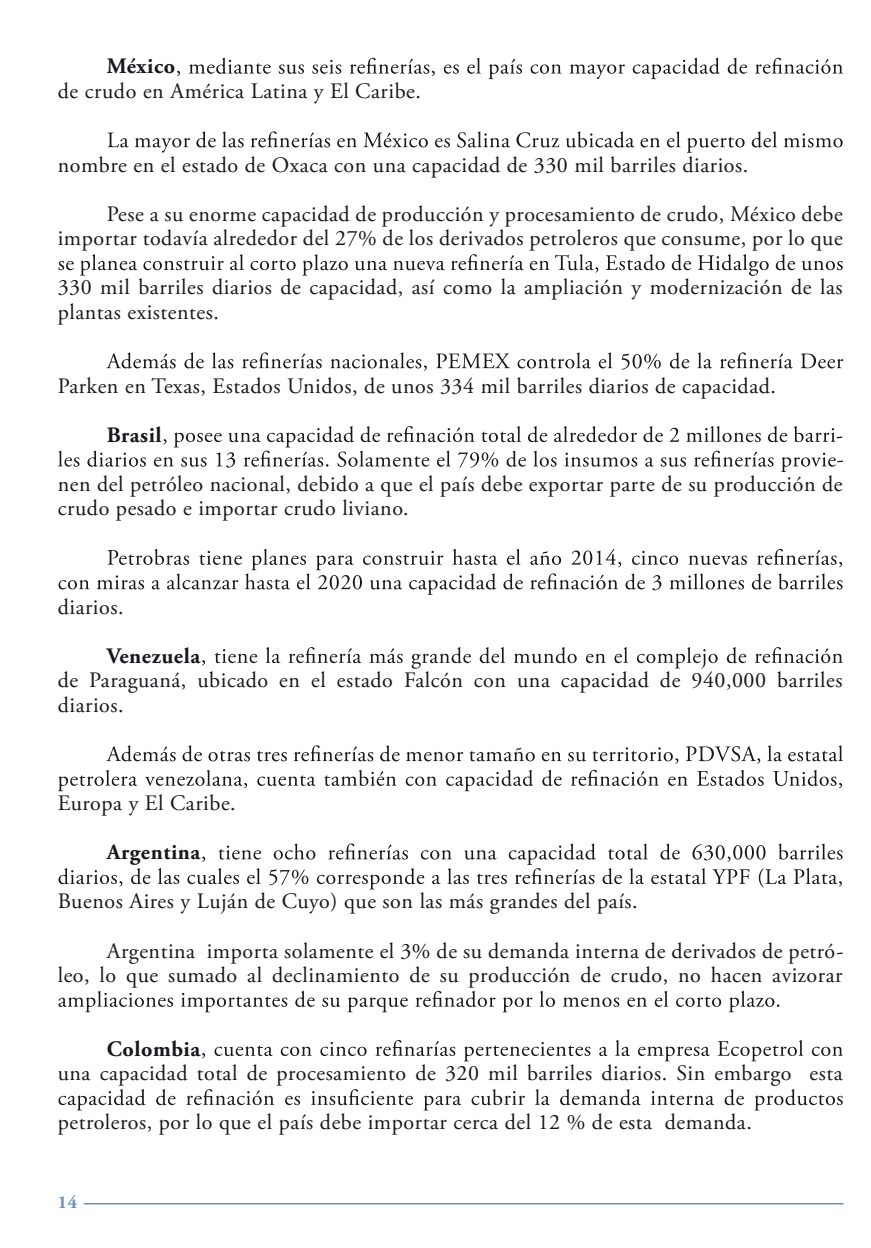
<style>
.page{position:relative;width:871px;height:1248px;background:#fff}
.page>*{position:absolute;margin:0;border:0;box-sizing:border-box;transform-origin:0 0}
.t1{font:22px/24.6px "Adobe Garamond Pro";letter-spacing:.025em;color:#1a171c}
.t2{font:700 22px "Adobe Garamond Pro";letter-spacing:.025em;color:#1a171c}
.t3{font:700 18px "Adobe Garamond Pro";color:#678eb4}
.s1{font-weight:700}
</style>
<div class="page">
<svg style="left:177px;top:58px;width:665px;height:21px"></svg>
<svg style="left:107px;top:131px;width:735px;height:22px"></svg>
<svg style="left:58px;top:254px;width:784px;height:22px"></svg>
<svg style="left:106px;top:352px;width:737px;height:19px"></svg>
<svg style="left:58px;top:426px;width:777px;height:46px"></svg>
<svg style="left:58px;top:549px;width:784px;height:45px"></svg>
<svg style="left:202px;top:647px;width:640px;height:21px"></svg>
<svg style="left:106px;top:745px;width:736px;height:18px"></svg>
<svg style="left:58px;top:769px;width:783px;height:22px"></svg>
<svg style="left:58px;top:843px;width:784px;height:46px"></svg>
<svg style="left:58px;top:990px;width:721px;height:22px"></svg>
<svg style="left:202px;top:1040px;width:640px;height:21px"></svg>
<svg style="left:58px;top:1089px;width:784px;height:21px"></svg>
<hr style="left:84px;top:1202px;width:759px;height:2px;background:#678eb4">
<p class="t1" style="left:58px;top:55px;width:364px;text-indent:49px"><span class="s1">México<br></span>de crudo en América Latina y El Caribe.</p>
<p class="t1" style="left:58px;top:153px;width:691px">nombre en el estado de Oxaca con una capacidad de 330 mil barriles diarios.</p>
<p class="t1" style="left:58px;top:202px;width:786px;text-align:right">Pese a su enorme capacidad de producción y procesamiento de crudo, México debe importar todavía alrededor del 27% de los derivados petroleros que consume, por lo que</p>
<p class="t1" style="left:58px;top:276px;width:786px">330 mil barriles diarios de capacidad, así como la ampliación y modernización de las plantas existentes.</p>
<p class="t1" style="left:58px;top:374px;width:719px">Parken en Texas, Estados Unidos, de unos 334 mil barriles diarios de capacidad.</p>
<p class="t2" style="left:107px;top:422px;width:56px">Brasil</p>
<p class="t1" style="left:836px;top:423px;width:9px">-</p>
<p class="t1" style="left:836px;top:448px;width:9px">-</p>
<p class="t1" style="left:58px;top:472px;width:786px">nen del petróleo nacional, debido a que el país debe exportar parte de su producción de</p>
<p class="t1" style="left:58px;top:497px;width:352px">crudo pesado e importar crudo liviano.</p>
<p class="t1" style="left:58px;top:595px;width:67px">diarios.</p>
<p class="t1" style="left:58px;top:644px;width:786px;text-indent:49px"><span class="s1">Venezuela<br></span>de Paraguaná, ubicado en el estado Falcón con una capacidad de 940,000 barriles diarios.</p>
<p class="t1" style="left:58px;top:791px;width:179px">Europa y El Caribe.</p>
<p class="t2" style="left:107px;top:839px;width:95px">Argentina</p>
<p class="t1" style="left:58px;top:889px;width:581px">Buenos Aires y Luján de Cuyo) que son las más grandes del país.</p>
<p class="t1" style="left:58px;top:938px;width:786px;text-align:right">Argentina importa solamente el 3% de su demanda interna de derivados de petró-<br>leo, lo que sumado al declinamiento de su producción de crudo, no hacen avizorar</p>
<p class="t1" style="left:58px;top:1037px;width:786px;text-indent:49px"><span class="s1">Colombia<br></span>una capacidad total de procesamiento de 320 mil barriles diarios. Sin embargo esta</p>
<p class="t1" style="left:58px;top:1110px;width:695px">petroleros, por lo que el país debe importar cerca del 12 % de esta demanda.</p>
<p class="t3" style="left:58px;top:1192px;width:21px">14</p>
</div>
